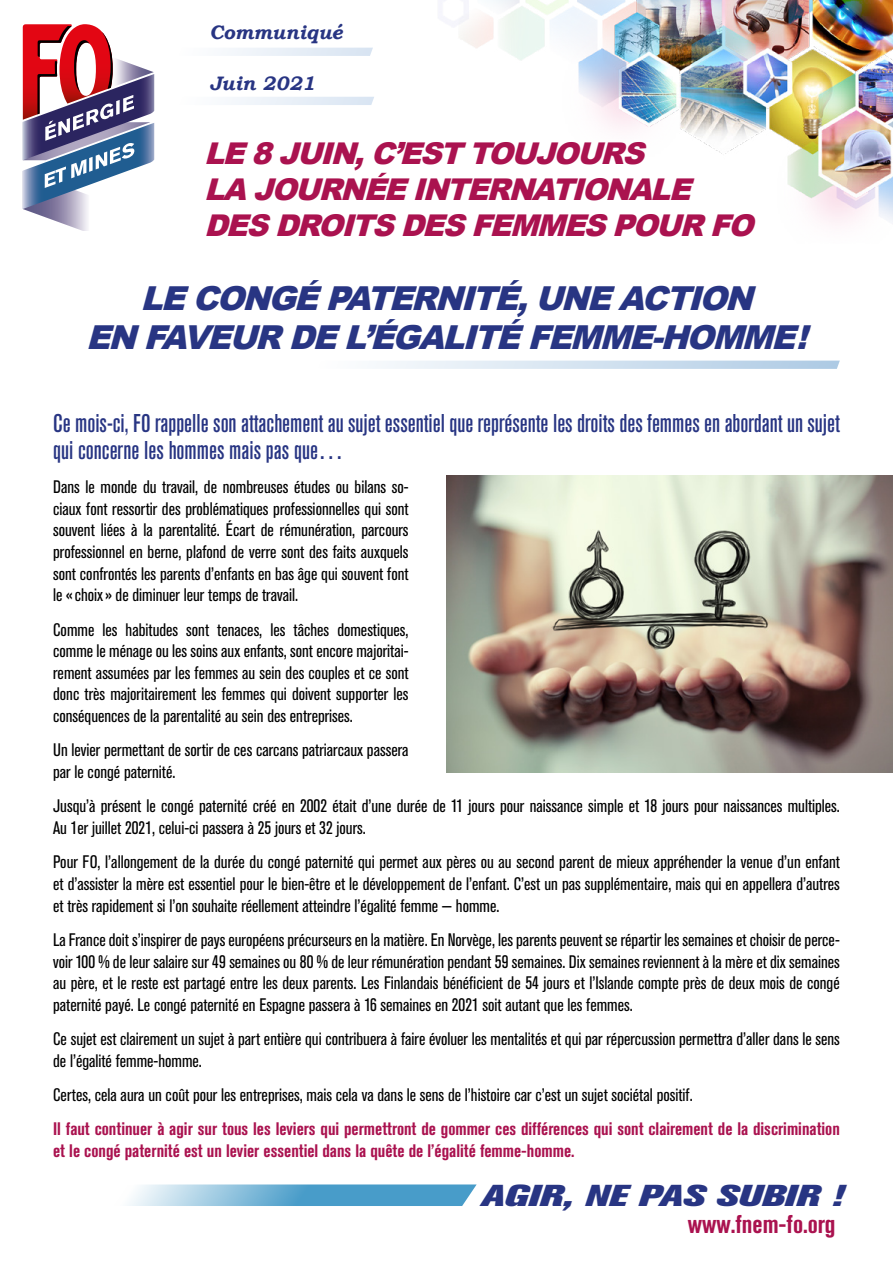
<style>
.page{position:relative;width:893px;height:1263px;background:#fff}
.page>*{position:absolute;margin:0;border:0;box-sizing:border-box;transform-origin:0 0}
.t1{font:italic 900 33px "Arial";color:#283583}
.t2{font:italic 900 30px "Arial";color:#aa124f}
.t3{font:italic 800 30px "Akzidenz Grotesk Pro";color:#283583;scale:1.4 1}
.t4{font:500 condensed 25.5px/27.3px "Akzidenz Grotesk Pro";color:#283583}
.t5{font:700 condensed 25.5px "Akzidenz Grotesk Pro";color:#aa124f}
.t6{font:italic 700 19.5px "Bookman Old Style";color:#283583}
.t7{font:condensed 18px/21.6px "Akzidenz Grotesk Pro";color:#000;text-align:justify}
.t8{font:700 condensed 18px/21.6px "Akzidenz Grotesk Pro";color:#aa124f}
</style>
<div class="page">
<svg style="left:128px;top:1184px;width:349px;height:22px;background:#7cb8d8"></svg>
<img style="left:154px;top:0;width:739px;height:224px">
<svg style="left:22px;top:24px;width:132px;height:206px"></svg>
<svg style="left:179px;top:48px;width:194px;height:8px"></svg>
<svg style="left:179px;top:97px;width:195px;height:8px"></svg>
<svg style="left:381px;top:361px;width:459px;height:8px;background:#d1e1ef"></svg>
<img style="left:447px;top:475px;width:446px;height:298px">
<p class="t6" style="left:210px;top:21px;width:134px">Communiqué</p>
<p class="t6" style="left:210px;top:72px;width:107px">Juin 2021</p>
<p class="t2" style="left:204px;top:131px;width:452px">LE8 JUIN,C’ESTTOUJOURS</p>
<p class="t2" style="left:204px;top:167px;width:499px">LAJOURNÉEINTERNATIONALE</p>
<p class="t2" style="left:204px;top:203px;width:562px">DESDROITSDESFEMMESPOURFO</p>
<p class="t1" style="left:140px;top:274px;width:626px">LECONGÉPATERNITÉ,UNEACTION</p>
<p class="t1" style="left:86px;top:313px;width:734px">ENFAVEURDEL’ÉGALITÉFEMME-HOMME!</p>
<p class="t4" style="left:53px;top:408px;width:788px">Ce mois-ci, FO rappelle son attachement au sujet essentiel que représente les droits des femmes en abordant un sujet qui concerne les hommes mais pas que…</p>
<p class="t7" style="left:53px;top:476px;width:357px">Dans le monde du travail, de nombreuses études ou bilans so&shy;ciaux font ressortir des problématiques professionnelles qui sont souvent liées à la parentalité. Écart de rémunération, parcours professionnel en berne, plafond de verre sont des faits auxquels sont confrontés les parents d’enfants en bas âge qui souvent font le «choix» de diminuer leur temps de travail.</p>
<p class="t7" style="left:53px;top:618px;width:357px">Comme les habitudes sont tenaces, les tâches domestiques, comme le ménage ou les soins aux enfants, sont encore majoritai&shy;rement assumées par les femmes au sein des couples et ce sont donc très majoritairement les femmes qui doivent supporter les conséquences de la parentalité au sein des entreprises.</p>
<p class="t7" style="left:53px;top:739px;width:357px">Un levier permettant de sortir de ces carcans patriarcaux passera par le congé paternité.</p>
<p class="t7" style="left:53px;top:795px;width:788px">Jusqu’à présent le congé paternité créé en 2002 était d’une durée de 11 jours pour naissance simple et 18 jours pour naissances multiples.<br>Au 1er juillet 2021, celui-ci passera à 25 jours et 32 jours.</p>
<p class="t7" style="left:53px;top:851px;width:788px">Pour FO, l’allongement de la durée du congé paternité qui permet aux pères ou au second parent de mieux appréhender la venue d’un enfant et d’assister la mère est essentiel pour le bien-être et le développement de l’enfant. C’est un pas supplémentaire, mais qui en appellera d’autres et très rapidement si l’on souhaite réellement atteindre l’égalité femme — homme.</p>
<p class="t7" style="left:53px;top:928px;width:788px">La France doit s’inspirer de pays européens précurseurs en la matière. En Norvège, les parents peuvent se répartir les semaines et choisir de perce&shy;voir 100 % de leur salaire sur 49 semaines ou 80 % de leur rémunération pendant 59 semaines. Dix semaines reviennent à la mère et dix semaines au père, et le reste est partagé entre les deux parents. Les Finlandais bénéficient de 54 jours et l’Islande compte près de deux mois de congé paternité payé. Le congé paternité en Espagne passera à 16 semaines en 2021 soit autant que les femmes.</p>
<p class="t7" style="left:53px;top:1027px;width:788px">Ce sujet est clairement un sujet à part entière qui contribuera à faire évoluer les mentalités et qui par répercussion permettra d’aller dans le sens de l’égalité femme-homme.</p>
<p class="t7" style="left:53px;top:1083px;width:641px">Certes, cela aura un coût pour les entreprises, mais cela va dans le sens de l’histoire car c’est un sujet sociétal positif.</p>
<p class="t8" style="left:53px;top:1118px;width:788px">Il faut continuer à agir sur tous les leviers qui permettront de gommer ces différences qui sont clairement de la discrimination et le congé paternité est un levier essentiel dans la quête de l’égalité femme-homme.</p>
<h2 class="t3" style="left:481px;top:1176px;width:260px">AGIR, NE PAS SUBIR !</h2>
<h3 class="t5" style="left:688px;top:1208px;width:149px">www.fnem-fo.org</h3>
</div>
